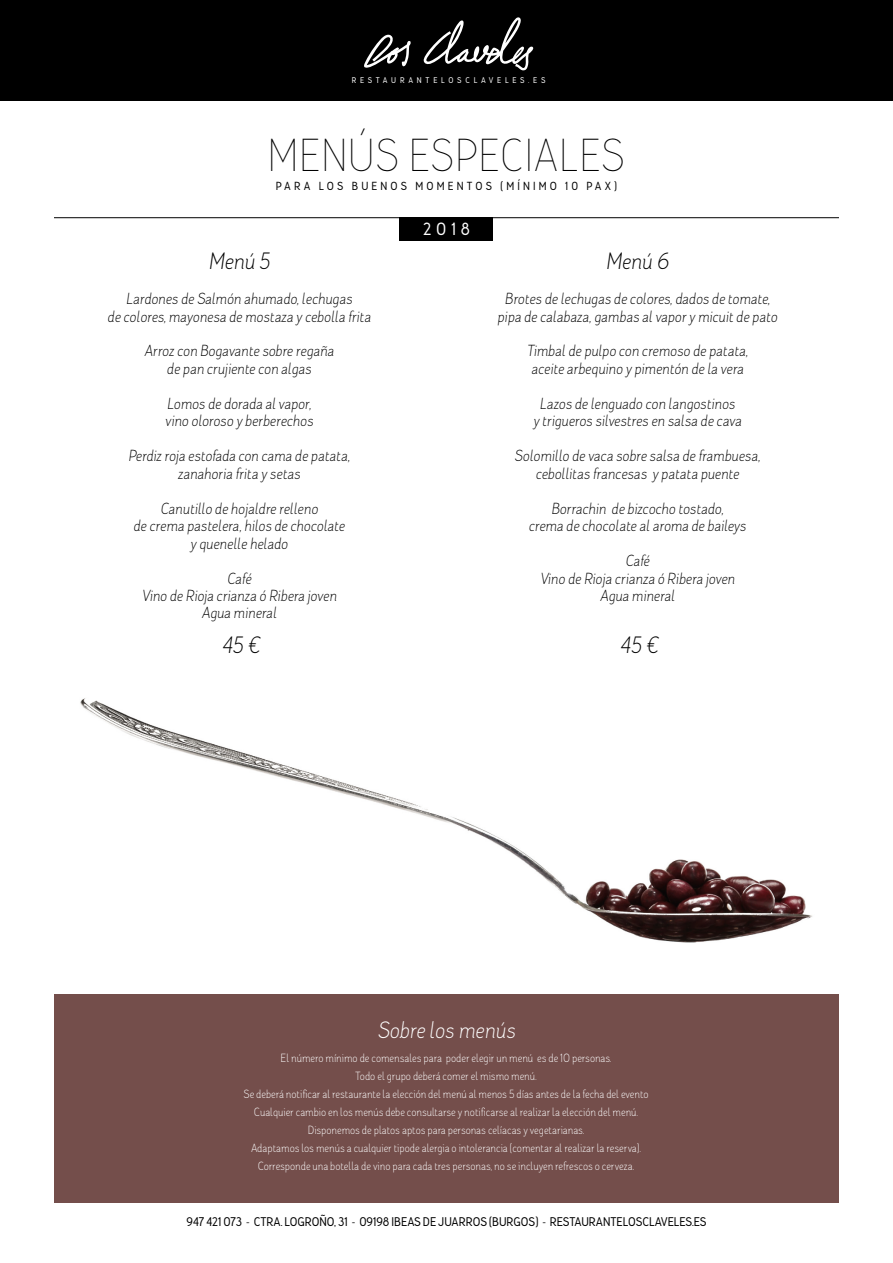
<style>
.page{position:relative;width:893px;height:1263px;background:#fff}
.page>*{position:absolute;margin:0;border:0;box-sizing:border-box;transform-origin:0 0}
.t1{font:100 43.95px "Adoquin";letter-spacing:.01em;color:#000;scale:.95 1}
.t2{font:300 22.5px "Adoquin";color:#000;scale:.95 1}
.t3{font:300 22.5px "Adoquin";color:#fff;scale:.95 1}
.t4{font:500 16.8px "Adoquin";color:#fff;scale:.95 1}
.t5{font:300 15.3px/17.4px "Adoquin";color:#000;text-align:center;scale:.95 1}
.t6{font:500 12px "Adoquin";color:#000;scale:.95 1}
.t7{font:300 11.25px/18px "Adoquin";color:#fff;text-align:center;scale:.95 1}
.t8{font:500 11.25px "Adoquin";letter-spacing:.3em;color:#000;scale:.95 1}
.t9{font:500 7.95px "Adoquin";letter-spacing:.495em;color:#fff;scale:.95 1}
</style>
<div class="page">
<img style="left:80px;top:698px;width:732px;height:245px">
<div style="left:54px;top:994px;width:784px;height:208px;background:#744e4b"></div>
<hr style="left:54px;top:1202px;width:785px;height:1px;background:#744e4b">
<div style="left:0;top:0;width:893px;height:100px;background:#000"></div>
<svg style="left:423px;top:17px;width:110px;height:53px"></svg>
<svg style="left:364px;top:35px;width:47px;height:33px"></svg>
<hr style="left:54px;top:217px;width:785px;height:1px;background:#000">
<div style="left:399px;top:217px;width:94px;height:24px;background:#000"></div>
<p class="t9" style="left:352px;top:75px;width:205px">RESTAURANTELOSCLAVELES.ES</p>
<h1 class="t1" style="left:268px;top:129px;width:378px">MENÚS ESPECIALES</h1>
<p class="t8" style="left:276px;top:179px;width:361px">PARA LOS BUENOS MOMENTOS (MÍNIMO 10 PAX)</p>
<h2 class="t2" style="left:208px;top:247px;width:70px">Menú 5</h2>
<p class="t5" style="left:107px;top:290px;width:282px">Lardones de Salmón ahumado,lechugas<br>de colores,mayonesa de mostaza y cebolla frita</p>
<p class="t5" style="left:144px;top:342px;width:204px">Arroz con Bogavante sobre regaña de pan crujiente con algas</p>
<p class="t5" style="left:165px;top:395px;width:160px;text-align:left">Lomos de dorada alvapor, vino oloroso y berberechos</p>
<p class="t5" style="left:128px;top:447px;width:238px">Perdiz roja estofada con cama de patata, zanahoria frita y setas</p>
<p class="t5" style="left:133px;top:500px;width:227px">Canutillo de hojaldre relleno<br>de crema pastelera,hilos de chocolate y quenelle helado</p>
<p class="t5" style="left:141px;top:569px;width:210px">Café<br>Vino de Rioja crianza ó Ribera joven<br>Agua mineral</p>
<h2 class="t2" style="left:222px;top:631px;width:46px">45 €</h2>
<p class="t4" style="left:423px;top:218px;width:51px">2018</p>
<h2 class="t2" style="left:606px;top:247px;width:72px">Menú 6</h2>
<p class="t5" style="left:497px;top:290px;width:299px">Brotes de lechugas de colores,dados de tomate, pipa de calabaza,gambas alvapory micuitde pato</p>
<p class="t5" style="left:526px;top:342px;width:238px">Timbalde pulpo con cremoso de patata, aceite arbequino y pimentón de la vera</p>
<p class="t5" style="left:533px;top:395px;width:224px">Lazos de lenguado con langostinos<br>y trigueros silvestres en salsa de cava</p>
<p class="t5" style="left:514px;top:447px;width:263px">Solomillo de vaca sobre salsa de frambuesa, cebollitas francesas y patata puente</p>
<p class="t5" style="left:528px;top:500px;width:233px">Borrachin de bizcocho tostado,<br>crema de chocolate alaroma de baileys</p>
<p class="t5" style="left:540px;top:552px;width:210px">Café<br>Vino de Rioja crianza ó Ribera joven<br>Agua mineral</p>
<h2 class="t2" style="left:620px;top:631px;width:46px">45 €</h2>
<h2 class="t3" style="left:377px;top:1016px;width:151px">Sobre los menús</h2>
<p class="t7" style="left:244px;top:1049px;width:428px">El número mínimo de comensales para poder elegir un menú es de 10 personas.<br>Todo el grupo deberá comer el mismo menú.<br>Se deberá notificar al restaurante la elección del menú al menos 5 días antes de la fecha del evento Cualquier cambio en los menús debe consultarse y notificarse al realizar la elección del menú.<br>Disponemos de platos aptos para personas celíacas y vegetarianas.<br>Adaptamos los menús a cualquier tipode alergia o intolerancia (comentar al realizar la reserva).<br>Corresponde una botella de vino para cada tres personas, no se incluyen refrescos o cerveza.</p>
<p class="t6" style="left:186px;top:1214px;width:549px">947 421 073 - CTRA. LOGROÑO, 31 - 09198 IBEAS DE JUARROS (BURGOS) - RESTAURANTELOSCLAVELES.ES</p>
</div>
